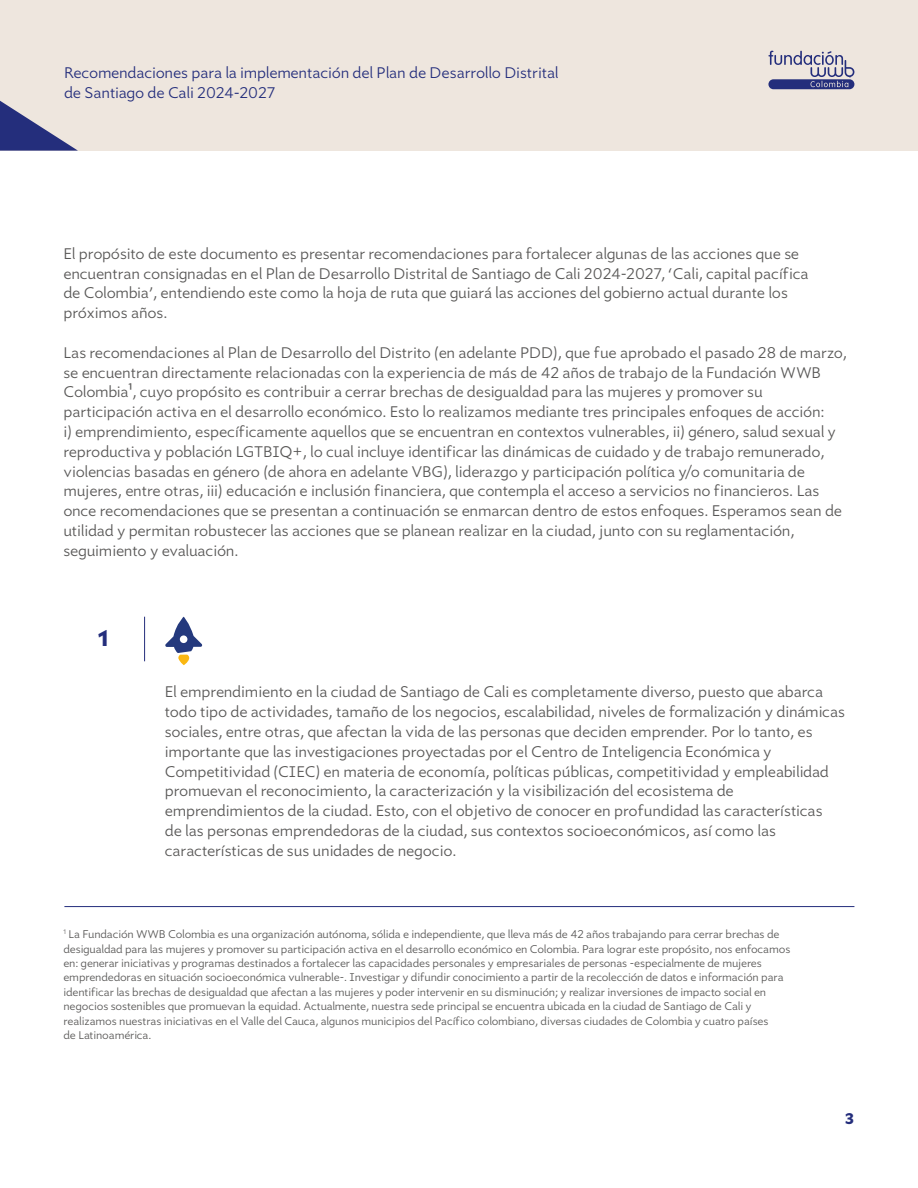
<style>
.page{position:relative;width:918px;height:1188px;background:#fff}
.page>*{position:absolute;margin:0;border:0;box-sizing:border-box;transform-origin:0 0}
.t1{font:24.15px "Juntas Sans Bold";color:#242e7c}
.t2{font:16.5px/19.8px "Juntas Sans Regular";letter-spacing:-.005em;color:#585756}
.t3{font:16.5px/19.8px "Juntas Sans Regular";letter-spacing:-.005em;color:#242e7c}
.t4{font:16.5px "Juntas Sans Bold";color:#242e7c}
.t5{font:12px/14.4px "Juntas Sans Regular";letter-spacing:-.005em;color:#585756}
.s1{font-family:"Myriad Pro"}
</style>
<div class="page">
<hr style="left:64px;top:906px;width:790px;height:1px;background:#242e7c">
<div style="left:0;top:0;width:918px;height:151px;background:#eee6de"></div>
<svg style="left:0;top:101px;width:78px;height:50px"></svg>
<svg style="left:768px;top:51px;width:86px;height:38px"></svg>
<svg style="left:165px;top:617px;width:38px;height:48px"></svg>
<hr style="left:144px;top:617px;width:1px;height:44px;background:#242e7c">
<p class="t3" style="left:64px;top:63px;width:496px">Recomendaciones para la implementación del Plan de Desarrollo Distrital de Santiago de Cali 2024-2027</p>
<p class="t2" style="left:63px;top:244px;width:746px">El propósito de este documento es presentar recomendaciones para fortalecer algunas de las acciones que se encuentran consignadas en el Plan de Desarrollo Distrital de Santiago de Cali 2024-2027, ‘Cali, capital pacífica de Colombia’, entendiendo este como la hoja de ruta que guiará las acciones del gobierno actual durante los próximos años.</p>
<p class="t2" style="left:63px;top:343px;width:785px">Las recomendaciones al Plan de Desarrollo del Distrito (en adelante PDD), que fue aprobado el pasado 28 de marzo, se encuentran directamente relacionadas con la experiencia de más de 42 años de trabajo de la Fundación WWB Colombia<span class="s1">¹</span>, cuyo propósito es contribuir a cerrar brechas de desigualdad para las mujeres y promover su participación activa en el desarrollo económico. Esto lo realizamos mediante tres principales enfoques de acción:<br>i) emprendimiento, específicamente aquellos que se encuentran en contextos vulnerables, ii) género, salud sexual y reproductiva y población LGTBIQ+, lo cual incluye identificar las dinámicas de cuidado y de trabajo remunerado, violencias basadas en género (de ahora en adelante VBG), liderazgo y participación política y/o comunitaria de mujeres, entre otras, iii) educación e inclusión financiera, que contempla el acceso a servicios no financieros. Las once recomendaciones que se presentan a continuación se enmarcan dentro de estos enfoques. Esperamos sean de utilidad y permitan robustecer las acciones que se planean realizar en la ciudad, junto con su reglamentación, seguimiento y evaluación.</p>
<h1 class="t1" style="left:98px;top:625px;width:12px">1</h1>
<p class="t2" style="left:165px;top:682px;width:682px">El emprendimiento en la ciudad de Santiago de Cali es completamente diverso, puesto que abarca todo tipo de actividades, tamaño de los negocios, escalabilidad, niveles de formalización y dinámicas sociales, entre otras, que afectan la vida de las personas que deciden emprender. Por lo tanto, es importante que las investigaciones proyectadas por el Centro de Inteligencia Económica y Competitividad (CIEC) en materia de economía, políticas públicas, competitividad y empleabilidad promuevan el reconocimiento, la caracterización y la visibilización del ecosistema de emprendimientos de la ciudad. Esto, con el objetivo de conocer en profundidad las características<br>de las personas emprendedoras de la ciudad, sus contextos socioeconómicos, así como las características de sus unidades de negocio.</p>
<p class="t5" style="left:64px;top:927px;width:728px"><sup>1</sup> La Fundación WWB Colombia es una organización autónoma, sólida e independiente, que lleva más de 42 años trabajando para cerrar brechas de desigualdad para las mujeres y promover su participación activa en el desarrollo económico en Colombia. Para lograr este propósito, nos enfocamos en: generar iniciativas y programas destinados a fortalecer las capacidades personales y empresariales de personas -especialmente de mujeres emprendedoras en situación socioeconómica vulnerable-. Investigar y difundir conocimiento a partir de la recolección de datos e información para identificar las brechas de desigualdad que afectan a las mujeres y poder intervenir en su disminución; y realizar inversiones de impacto social en negocios sostenibles que promuevan la equidad. Actualmente, nuestra sede principal se encuentra ubicada en la ciudad de Santiago de Cali y realizamos nuestras iniciativas en el Valle del Cauca, algunos municipios del Pacífico colombiano, diversas ciudades de Colombia y cuatro países<br>de Latinoamérica.</p>
<p class="t4" style="left:845px;top:1110px;width:10px">3</p>
</div>
